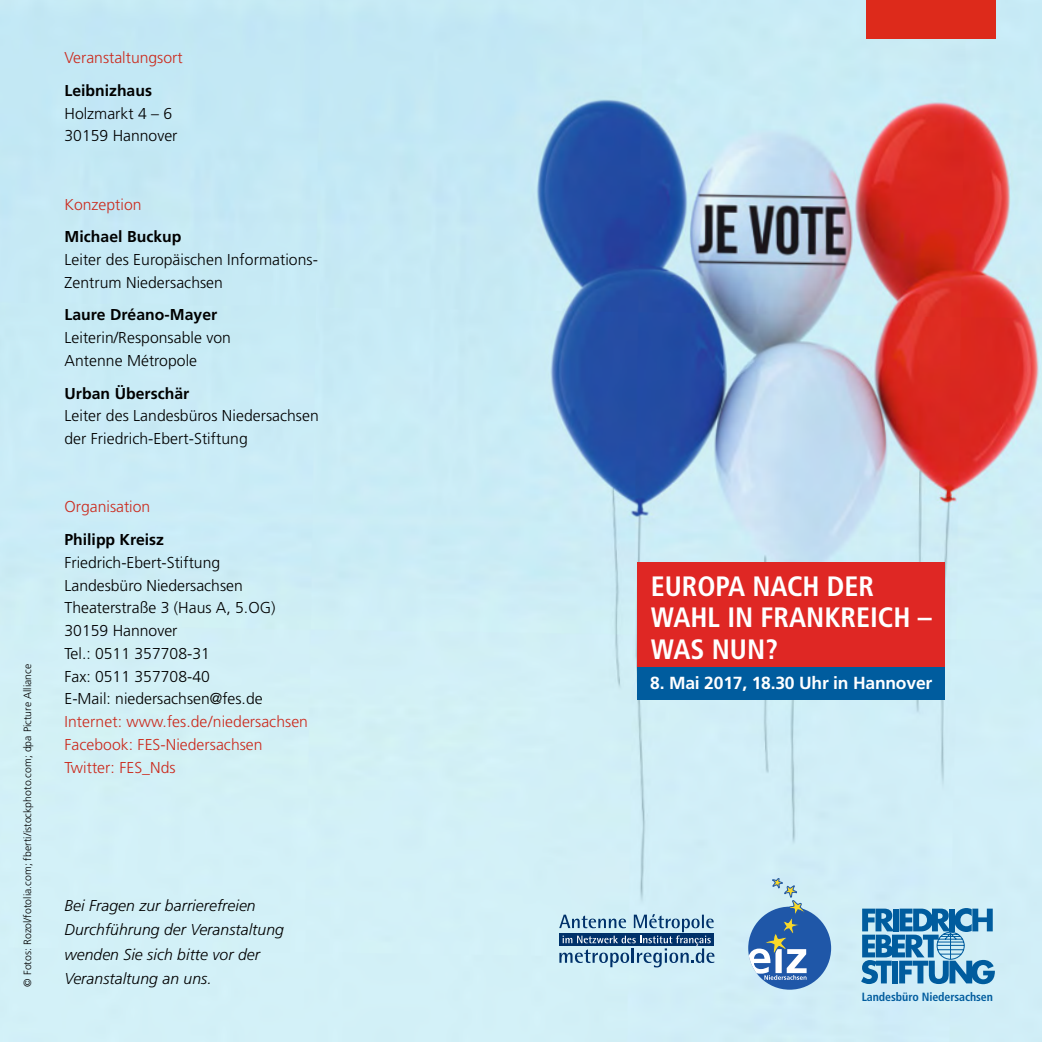
<style>
.page{position:relative;width:1042px;height:1042px;background:#fff}
.page>*{position:absolute;margin:0;border:0;box-sizing:border-box;transform-origin:0 0}
.t1{font:700 condensed 28px/31.5px "Frutiger";color:#fff}
.t2{font:700 17.5px "Frutiger";letter-spacing:-.01em;color:#fff}
.t3{font:300 15.75px/22.8px "Frutiger";letter-spacing:.005em;color:#000}
.t4{font:italic 300 15.75px/24.5px "Frutiger";letter-spacing:.005em;color:#000}
.t5{font:700 15.75px/32.7px "Frutiger";color:#000}
.t6{font:300 15.75px/32.7px "Frutiger";color:#cb2a1d}
.t7{font:700 condensed 11.9px "Frutiger";letter-spacing:-.005em;color:#005c9e}
.t8{font:300 10.5px "Frutiger";letter-spacing:.005em;color:#000}
.s1{font-weight:700;color:#000}
.s2{font-weight:300;color:#cb2a1d}
.s3{font-weight:700}
.s4{color:#cb2a1d}
</style>
<div class="page">
<img style="left:0;top:0;width:1042px;height:1042px">
<svg style="left:861px;top:908px;width:134px;height:76px;background:#5d9dc5"></svg>
<div style="left:748px;top:906px;width:83px;height:83px;background:#1f57a8;border-radius:50%"></div>
<svg style="left:749px;top:878px;width:57px;height:102px"></svg>
<div style="left:866px;top:0;width:129px;height:38px;background:#dd2a1b"></div>
<div style="left:637px;top:562px;width:308px;height:105px;background:#df2724"></div>
<div style="left:637px;top:667px;width:308px;height:33px;background:#005c9e"></div>
<svg style="left:559px;top:914px;width:155px;height:53px;background:#85a9c2"></svg>
<p class="t8" style="left:21px;top:987px;width:325px;rotate:-90deg">© Fotos: Rozol/fotolia.com; fberti/istockphoto.com; dpa Picture Alliance</p>
<p class="t6" style="left:64px;top:41px;width:120px">Veranstaltungsort<br><span class="s1">Leibnizhaus</span></p>
<p class="t3" style="left:64px;top:102px;width:114px">Holzmarkt 4 – 6<br>30159 Hannover</p>
<p class="t5" style="left:64px;top:188px;width:118px"><span class="s2">Konzeption<br></span>Michael Buckup</p>
<p class="t3" style="left:64px;top:248px;width:255px">Leiter des Europäischen Informations-<br>Zentrum Niedersachsen</p>
<p class="t3" style="left:64px;top:304px;width:168px"><span class="s3">Laure Dréano-Mayer<br></span>Leiterin/Responsable von<br>Antenne Métropole</p>
<p class="t3" style="left:64px;top:382px;width:256px"><span class="s3">Urban Überschär<br></span>Leiter des Landesbüros Niedersachsen der Friedrich-Ebert-Stiftung</p>
<p class="t5" style="left:64px;top:490px;width:101px"><span class="s2">Organisation<br></span>Philipp Kreisz</p>
<p class="t3" style="left:64px;top:551px;width:245px">Friedrich-Ebert-Stiftung<br>Landesbüro Niedersachsen<br>Theaterstraße 3 (Haus A, 5.OG)<br>30159 Hannover<br>Tel.: 0511 357708-31<br>Fax: 0511 357708-40<br>E-Mail: niedersachsen@fes.de<br><span class="s4">Internet: www.fes.de/niedersachsen<br>Facebook: FES-Niedersachsen<br>Twitter: FES_Nds</span></p>
<p class="t4" style="left:64px;top:893px;width:221px">Bei Fragen zur barrierefreien<br>Durchführung der Veranstaltung wenden Sie sich bitte vor der</p>
<p class="t4" style="left:64px;top:966px;width:149px">Veranstaltung an uns.</p>
<p class="t1" style="left:651px;top:570px;width:282px">EUROPA NACH DER<br>WAHL IN FRANKREICH –<br>WAS NUN?</p>
<p class="t2" style="left:650px;top:673px;width:283px">8. Mai 2017, 18.30 Uhr in Hannover</p>
<p class="t7" style="left:862px;top:989px;width:133px">Landesbüro Niedersachsen</p>
</div>
